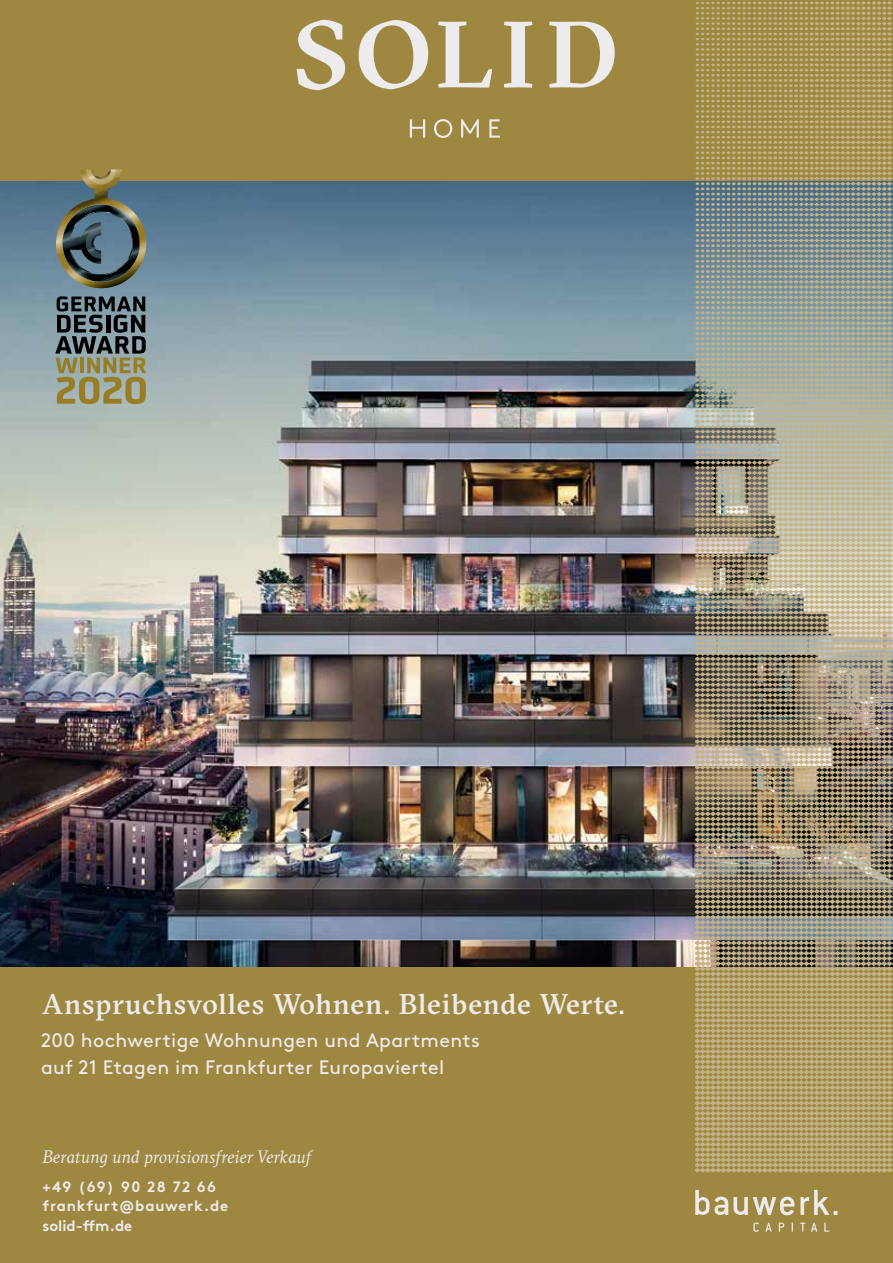
<style>
.page{position:relative;width:893px;height:1263px;background:#9e8841}
.page>*{position:absolute;margin:0;border:0;box-sizing:border-box;transform-origin:0 0}
.t1{font:500 28.5px "GT Sectra";letter-spacing:.02em;color:#edebeb}
.t2{font:19.5px/27px "Brown Std";letter-spacing:.02em;color:#edebeb}
.t3{font:italic 18px "GT Sectra";color:#edebeb}
.t4{font:700 15px/19.5px "Brown Std";letter-spacing:.05em;color:#edebeb}
</style>
<div class="page">
<img style="left:0;top:181px;width:695px;height:785px">
<svg style="left:297px;top:20px;width:318px;height:118px"></svg>
<img style="left:695px;top:1px;width:198px;height:1171px">
<img style="left:56px;top:169px;width:90px;height:119px">
<svg style="left:86px;top:169px;width:30px;height:16px"></svg>
<img style="left:91px;top:169px;width:20px;height:10px">
<svg style="left:62px;top:204px;width:78px;height:78px;background:#506062"></svg>
<svg style="left:55px;top:296px;width:91px;height:108px;background:#6e7565"></svg>
<svg style="left:695px;top:1190px;width:33px;height:25px"></svg>
<svg style="left:734px;top:1197px;width:60px;height:18px"></svg>
<svg style="left:753px;top:1222px;width:6px;height:10px"></svg>
<svg style="left:765px;top:1223px;width:7px;height:8px"></svg>
<svg style="left:779px;top:1223px;width:5px;height:8px"></svg>
<svg style="left:800px;top:1223px;width:5px;height:8px"></svg>
<svg style="left:811px;top:1223px;width:6px;height:8px"></svg>
<svg style="left:824px;top:1223px;width:5px;height:8px"></svg>
<svg style="left:800px;top:1190px;width:37px;height:25px"></svg>
<h1 class="t1" style="left:42px;top:987px;width:584px">Anspruchsvolles Wohnen. Bleibende Werte.</h1>
<p class="t2" style="left:41px;top:1026px;width:440px">200 hochwertige Wohnungen und Apartments auf 21 Etagen im Frankfurter Europaviertel</p>
<p class="t3" style="left:43px;top:1146px;width:270px">Beratung und provisionsfreier Verkauf</p>
<p class="t4" style="left:43px;top:1176px;width:187px">+49 (69) 90 28 72 66 frankfurt@bauwerk.de solid-ffm.de</p>
</div>
